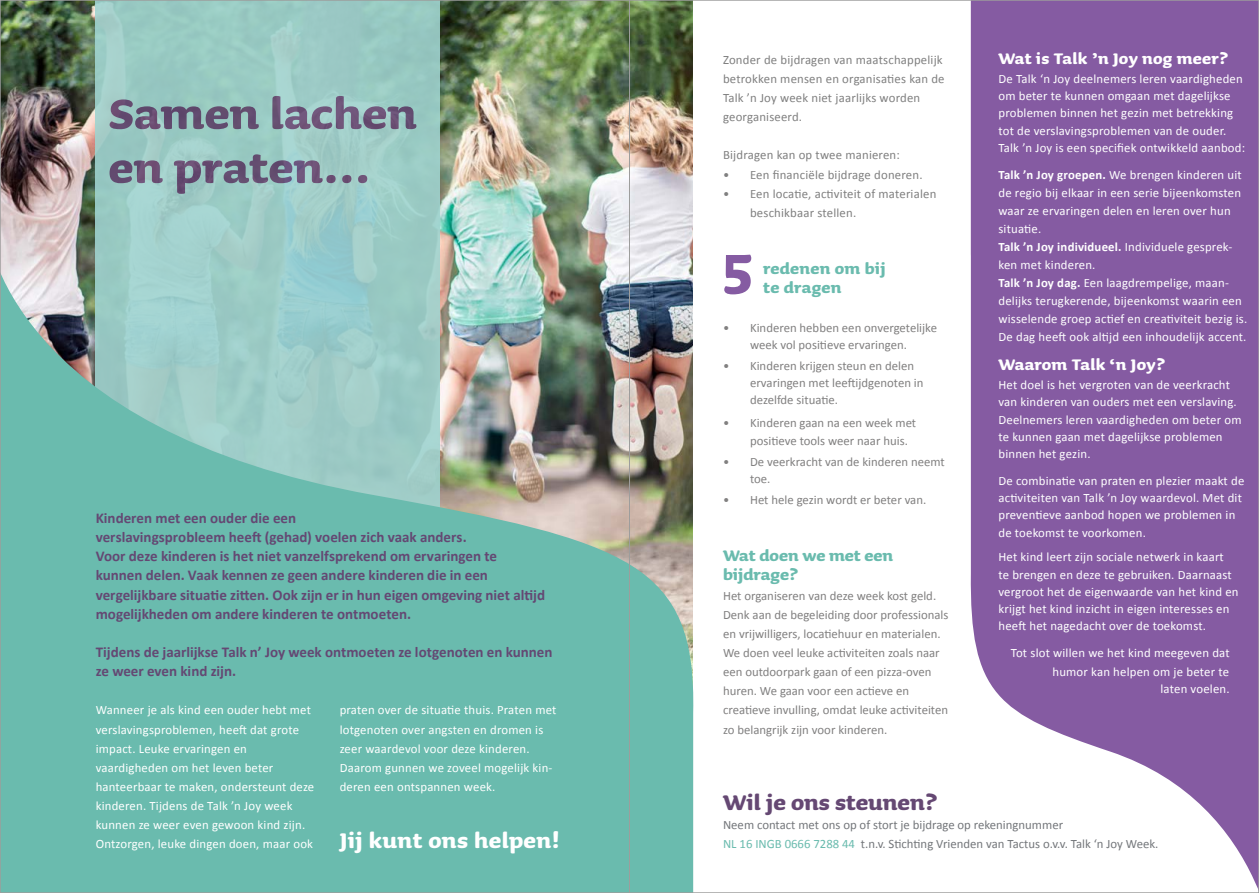
<style>
.page{position:relative;width:1259px;height:893px;background:#fff}
.page>*{position:absolute;margin:0;border:0;box-sizing:border-box;transform-origin:0 0}
.t1{font:700 70.5px "Sauna";color:#855ba2}
.t2{font:700 54px/54px "Sauna";letter-spacing:.005em;color:#644873}
.t3{font:700 27px "Sauna";letter-spacing:.015em;color:#fff}
.t4{font:700 27px "Sauna";color:#654873}
.t5{font:700 19.5px/19.2px "Sauna";color:#6abbae}
.t6{font:700 19.5px "Sauna";letter-spacing:.015em;color:#fff}
.t7{font:700 15px/19.2px "Calibri";color:#644873}
.t8{font:12.75px/17.2px "Calibri";letter-spacing:.015em;color:#fff}
.t9{font:12.75px/19.2px "Calibri";color:#818080}
.t10{font:12.75px/19.2px "Calibri";letter-spacing:.015em;color:#808080}
.t11{font:12.75px/19.2px "Calibri";color:#74777b}
.s1{font-weight:700}
.s2{color:#6abbae}
</style>
<div class="page">
<img style="left:2px;top:2px;width:690px;height:228px">
<svg style="left:970px;top:2px;width:287px;height:885px;background:#9875b1"></svg>
<div style="left:96px;top:0;width:344px;height:512px;background:linear-gradient(to right,#9dccc6,#9ccbc5)"></div>
<img style="left:2px;top:230px;width:692px;height:661px">
<hr style="left:629px;top:0;width:1px;height:893px;background:#9d9d9c">
<h2 class="t2" style="left:108px;top:86px;width:310px">Samen lachen en praten...</h2>
<p class="t7" style="left:96px;top:508px;width:451px">Kinderen met een ouder die een<br>verslavingsprobleem heeft (gehad) voelen zich vaak anders.<br>Voor deze kinderen is het niet vanzelfsprekend om ervaringen te kunnen delen. Vaak kennen ze geen andere kinderen die in een vergelijkbare situatie zitten. Ook zijn er in hun eigen omgeving niet altijd mogelijkheden om andere kinderen te ontmoeten.</p>
<p class="t7" style="left:96px;top:642px;width:458px">Tijdens de jaarlijkse Talk n’ Joy week ontmoeten ze lotgenoten en kunnen ze weer even kind zijn.</p>
<p class="t8" style="left:96px;top:701px;width:220px;line-height:19.2px">Wanneer je als kind een ouder hebt met verslavingsproblemen, heeft dat grote impact. Leuke ervaringen en vaardigheden om het leven beter hanteerbaar te maken, ondersteunt deze kinderen. Tijdens de Talk ’n Joy week kunnen ze weer even gewoon kind zijn.<br>Ontzorgen, leuke dingen doen, maar ook</p>
<p class="t8" style="left:340px;top:701px;width:218px;line-height:19.2px">praten over de situatie thuis. Praten met lotgenoten over angsten en dromen is zeer waardevol voor deze kinderen.<br>Daarom gunnen we zoveel mogelijk kin&shy;deren een ontspannen week.</p>
<h3 class="t3" style="left:340px;top:826px;width:221px">Jij kunt ons helpen!</h3>
<p class="t10" style="left:723px;top:50px;width:223px">Zonder de bijdragen van maatschappelijk betrokken mensen en organisaties kan de Talk ’n Joy week niet jaarlijks worden georganiseerd.</p>
<p class="t10" style="left:723px;top:146px;width:178px">Bijdragen kan op twee manieren:</p>
<p class="t10" style="left:723px;top:165px;width:201px">• Een financiële bijdrage doneren.</p>
<p class="t10" style="left:750px;top:184px;width:188px;text-indent:-27px">• Een locatie, activiteit of materialen beschikbaar stellen.</p>
<h1 class="t1" style="left:723px;top:227px;width:31px">5</h1>
<h3 class="t5" style="left:763px;top:259px;width:124px">redenen om bij te dragen</h3>
<p class="t9" style="left:723px;top:319px;width:215px;line-height:17.2px;text-align:center">• Kinderen hebben een onvergetelijke week vol positieve ervaringen.</p>
<p class="t9" style="left:750px;top:357px;width:175px;line-height:17.2px;text-indent:-27px">• Kinderen krijgen steun en delen ervaringen met leeftijdgenoten in dezelfde situatie.</p>
<p class="t9" style="left:750px;top:415px;width:168px;line-height:17.2px;text-indent:-27px">• Kinderen gaan na een week met positieve tools weer naar huis.</p>
<p class="t9" style="left:750px;top:453px;width:196px;line-height:17.2px;text-indent:-27px">• De veerkracht van de kinderen neemt toe.</p>
<p class="t9" style="left:723px;top:490px;width:205px">• Het hele gezin wordt er beter van.</p>
<h3 class="t5" style="left:723px;top:546px;width:172px">Wat doen we met een bijdrage?</h3>
<p class="t9" style="left:723px;top:586px;width:227px">Het organiseren van deze week kost geld.<br>Denk aan de begeleiding door professionals en vrijwilligers, locatiehuur en materialen.<br>We doen veel leuke activiteiten zoals naar een outdoorpark gaan of een pizza-oven huren. We gaan voor een actieve en creatieve invulling, omdat leuke activiteiten zo belangrijk zijn voor kinderen.</p>
<h3 class="t6" style="left:998px;top:48px;width:231px">Wat is Talk ’n Joy nog meer?</h3>
<p class="t8" style="left:998px;top:70px;width:248px">De Talk ‘n Joy deelnemers leren vaardigheden om beter te kunnen omgaan met dagelijkse problemen binnen het gezin met betrekking tot de verslavingsproblemen van de ouder.<br>Talk ’n Joy is een specifiek ontwikkeld aanbod:</p>
<p class="t8" style="left:998px;top:165px;width:250px;line-height:18px"><span class="s1">Talk ’n Joy groepen.</span> We brengen kinderen uit de regio bij elkaar in een serie bijeenkomsten waar ze ervaringen delen en leren over hun situatie.<br><span class="s1">Talk ’n Joy individueel.</span> Individuele gesprek&shy;ken met kinderen.<br><span class="s1">Talk ’n Joy dag.</span> Een laagdrempelige, maan&shy;delijks terugkerende, bijeenkomst waarin een wisselende groep actief en creativiteit bezig is.<br>De dag heeft ook altijd een inhoudelijk accent.</p>
<h3 class="t6" style="left:998px;top:354px;width:168px">Waarom Talk ‘n Joy?</h3>
<p class="t8" style="left:998px;top:376px;width:245px">Het doel is het vergroten van de veerkracht van kinderen van ouders met een verslaving.<br>Deelnemers leren vaardigheden om beter om te kunnen gaan met dagelijkse problemen binnen het gezin.</p>
<p class="t8" style="left:998px;top:472px;width:247px">De combinatie van praten en plezier maakt de activiteiten van Talk ’n Joy waardevol. Met dit preventieve aanbod hopen we problemen in de toekomst te voorkomen.</p>
<p class="t8" style="left:998px;top:548px;width:242px">Het kind leert zijn sociale netwerk in kaart<br>te brengen en deze te gebruiken. Daarnaast vergroot het de eigenwaarde van het kind en krijgt het kind inzicht in eigen interesses en heeft het nagedacht over de toekomst.</p>
<p class="t8" style="left:1010px;top:643px;width:220px;line-height:19.2px;text-align:right">Tot slot willen we het kind meegeven dat humor kan helpen om je beter te</p>
<p class="t8" style="left:1160px;top:681px;width:71px">laten voelen.</p>
<h3 class="t4" style="left:723px;top:788px;width:216px">Wil je ons steunen?</h3>
<p class="t11" style="left:723px;top:815px;width:437px">Neem contact met ons op of stort je bijdrage op rekeningnummer<br><span class="s2">NL 16 INGB 0666 7288 44</span> t.n.v. Stichting Vrienden van Tactus o.v.v. Talk ‘n Joy Week.</p>
</div>
